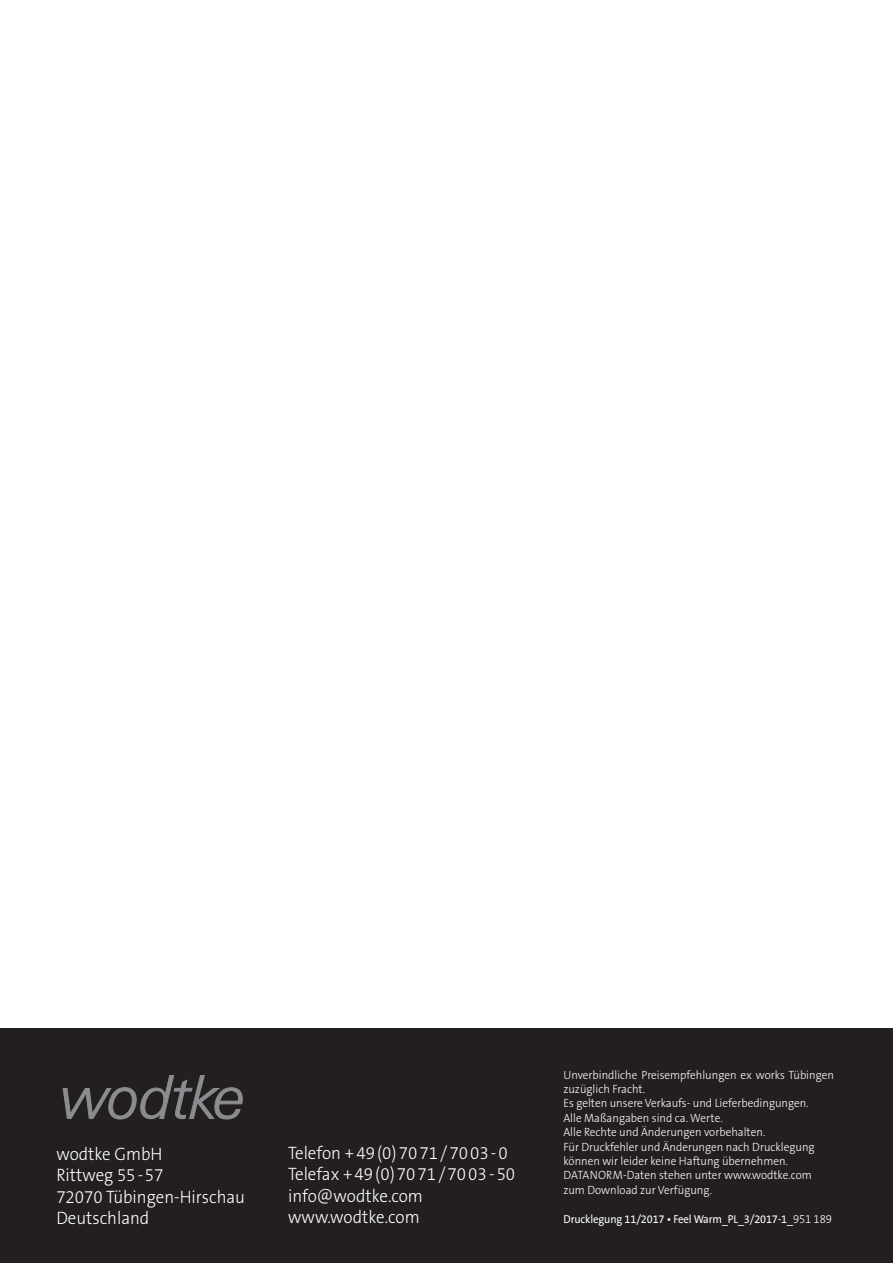
<style>
.page{position:relative;width:893px;height:1263px;background:#fff}
.page>*{position:absolute;margin:0;border:0;box-sizing:border-box;transform-origin:0 0}
.t1{font:300 18px/21.6px "The Sans B3";color:#fff;scale:.94 1}
.t2{font:300 12px/14.4px "The Sans B3";color:#fff;scale:.94 1}
.t3{font:11.55px "The Sans B5 Plain";letter-spacing:-.01em;color:#fff;scale:.94 1}
.s1{font-family:"The Sans B3";font-weight:300;font-size:12px}
</style>
<div class="page">
<div style="left:0;top:1028px;width:893px;height:235px;background:#231f20"></div>
<svg style="left:62px;top:1075px;width:181px;height:45px"></svg>
<h1 class="t1" style="left:56px;top:1143px;width:202px">wodtke GmbH<br>Rittweg 55- 57<br>72070 Tübingen-Hirschau<br>Deutschland</h1>
<h1 class="t1" style="left:288px;top:1142px;width:243px">Telefon +49(0)7071/7003-0<br>Telefax +49(0)7071/7003-50 info@wodtke.com www.wodtke.com</h1>
<p class="t2" style="left:563px;top:1068px;width:289px">Unverbindliche Preisempfehlungen ex works Tübingen zuzüglich Fracht.<br>Es gelten unsere Verkaufs- und Lieferbedingungen.<br>Alle Maßangaben sind ca. Werte.<br>Alle Rechte und Änderungen vorbehalten.<br>Für Druckfehler und Änderungen nach Drucklegung können wir leider keine Haftung übernehmen.<br>DATANORM-Daten stehen unter www.wodtke.com zum Download zur Verfügung.</p>
<p class="t3" style="left:563px;top:1212px;width:287px">Drucklegung 11/2017 • Feel Warm_PL_3/2017-1_<span class="s1">951 189</span></p>
</div>
